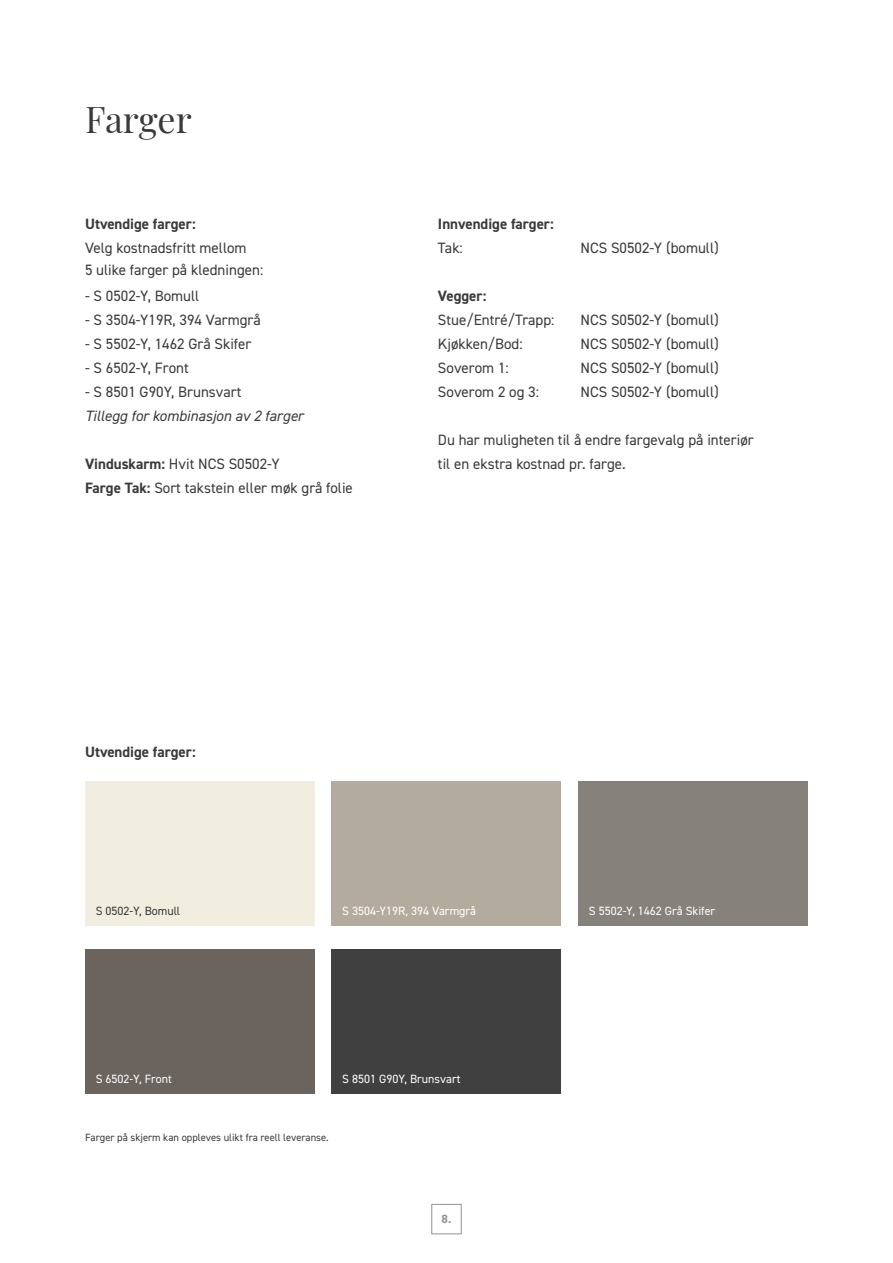
<style>
.page{position:relative;width:893px;height:1263px;background:#fff}
.page>*{position:absolute;margin:0;border:0;box-sizing:border-box;transform-origin:0 0}
.t1{font:36px "Playfair Display";color:#3a3a39}
.t2{font:15px/24px "DIN2014";color:#3a3a39}
.t3{font:700 15px "DIN2014";color:#3a3a39}
.t4{font:italic 15px "DIN2014";color:#3a3a39}
.t5{font:12px "DIN2014";color:#fff}
.t6{font:12px "DIN2014";color:#3a3a39}
.t7{font:700 12px "DIN2014";color:#939494}
.t8{font:10.5px "DIN2014";color:#3a3a39}
.s1{font-weight:700}
</style>
<div class="page">
<div style="left:85px;top:781px;width:230px;height:144px;background:#f1eedf"></div>
<div style="left:85px;top:949px;width:230px;height:144px;background:#6b645e"></div>
<div style="left:332px;top:781px;width:229px;height:144px;background:#b3ab9d"></div>
<div style="left:332px;top:949px;width:229px;height:144px;background:#404040"></div>
<div style="left:578px;top:781px;width:230px;height:144px;background:#86827b"></div>
<div style="left:431px;top:1204px;width:31px;height:30px;border:1px solid #939494"></div>
<h1 class="t1" style="left:85px;top:91px;width:108px">Farger</h1>
<p class="t3" style="left:85px;top:214px;width:112px">Utvendige farger:</p>
<p class="t2" style="left:85px;top:237px;width:180px;line-height:21.8px">Velg kostnadsfritt mellom<br>5 ulike farger på kledningen:</p>
<p class="t2" style="left:85px;top:284px;width:116px">- S 0502-Y, Bomull</p>
<p class="t2" style="left:85px;top:308px;width:177px">- S 3504-Y19R, 394 Varmgrå</p>
<p class="t2" style="left:85px;top:332px;width:168px">- S 5502-Y, 1462 Grå Skifer</p>
<p class="t2" style="left:85px;top:356px;width:105px">- S 6502-Y, Front</p>
<p class="t2" style="left:85px;top:380px;width:158px">- S 8501 G90Y, Brunsvart</p>
<p class="t4" style="left:85px;top:407px;width:220px">Tillegg for kombinasjon av 2 farger</p>
<p class="t2" style="left:85px;top:452px;width:269px"><span class="s1">Vinduskarm:</span> Hvit NCS S0502-Y<br><span class="s1">Farge Tak:</span> Sort takstein eller møk grå folie</p>
<p class="t3" style="left:438px;top:214px;width:117px">Innvendige farger:</p>
<p class="t2" style="left:438px;top:236px;width:26px">Tak:</p>
<p class="t2" style="left:580px;top:236px;width:140px">NCS S0502-Y (bomull)</p>
<p class="t3" style="left:438px;top:286px;width:50px">Vegger:</p>
<p class="t2" style="left:438px;top:308px;width:118px">Stue/Entré/Trapp:</p>
<p class="t2" style="left:580px;top:308px;width:140px">NCS S0502-Y (bomull)</p>
<p class="t2" style="left:438px;top:332px;width:86px">Kjøkken/Bod:</p>
<p class="t2" style="left:580px;top:332px;width:140px">NCS S0502-Y (bomull)</p>
<p class="t2" style="left:438px;top:356px;width:72px">Soverom 1:</p>
<p class="t2" style="left:580px;top:356px;width:140px">NCS S0502-Y (bomull)</p>
<p class="t2" style="left:438px;top:380px;width:103px">Soverom 2 og 3:</p>
<p class="t2" style="left:580px;top:380px;width:140px">NCS S0502-Y (bomull)</p>
<p class="t2" style="left:438px;top:428px;width:317px">Du har muligheten til å endre fargevalg på interiør til en ekstra kostnad pr. farge.</p>
<p class="t3" style="left:85px;top:742px;width:112px">Utvendige farger:</p>
<p class="t6" style="left:96px;top:903px;width:86px">S 0502-Y, Bomull</p>
<p class="t5" style="left:342px;top:903px;width:135px">S 3504-Y19R, 394 Varmgrå</p>
<p class="t5" style="left:96px;top:1071px;width:78px">S 6502-Y, Front</p>
<p class="t5" style="left:342px;top:1071px;width:120px">S 8501 G90Y, Brunsvart</p>
<p class="t8" style="left:85px;top:1131px;width:245px">Farger på skjerm kan oppleves ulikt fra reell leveranse.</p>
<p class="t7" style="left:442px;top:1211px;width:11px">8.</p>
<p class="t5" style="left:589px;top:903px;width:128px">S 5502-Y, 1462 Grå Skifer</p>
</div>
